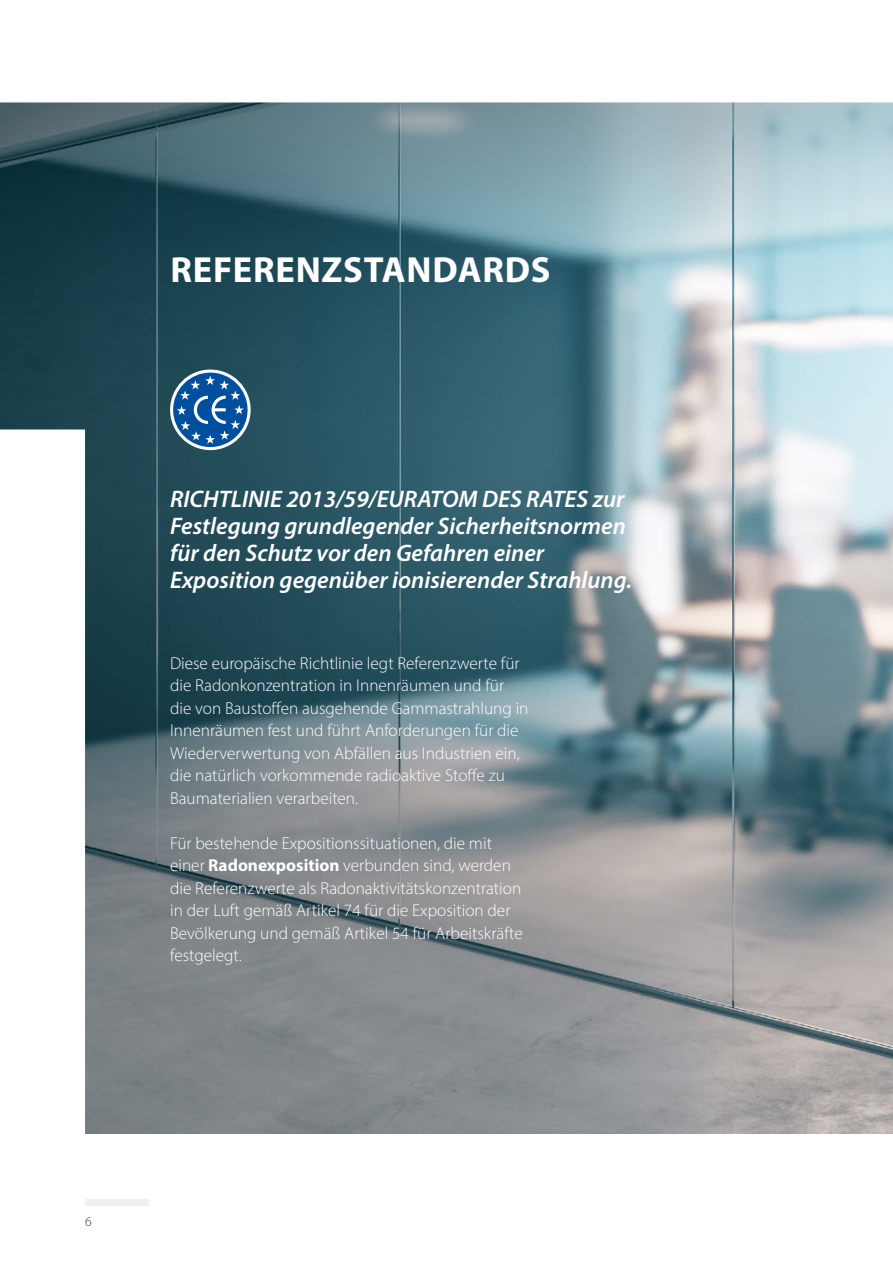
<style>
.page{position:relative;width:893px;height:1263px;background:#fff}
.page>*{position:absolute;margin:0;border:0;box-sizing:border-box;transform-origin:0 0}
.t1{font:700 36.45px "Myriad Pro";letter-spacing:.02em;color:#fff}
.t2{font:italic 600 24px/27px "Myriad Pro";color:#fff}
.t3{font:300 17.25px/22.5px "Myriad Pro";color:#fff}
.t4{font:300 13.5px "Myriad Pro";color:#3c3c3b}
.s1{font-weight:700}
</style>
<div class="page">
<div style="left:85px;top:1199px;width:64px;height:6px;background:#f0f0f0"></div>
<img style="left:0;top:102px;width:893px;height:1032px">
<svg style="left:170px;top:369px;width:81px;height:81px"></svg>
<div style="left:173px;top:373px;width:75px;height:74px;background:#004f9f;border-radius:50%"></div>
<svg style="left:177px;top:376px;width:67px;height:68px"></svg>
<h1 class="t1" style="left:170px;top:246px;width:382px">REFERENZSTANDARDS</h1>
<h2 class="t2" style="left:170px;top:485px;width:464px">RICHTLINIE 2013/59/EURATOM DES RATES zur Festlegung grundlegender Sicherheitsnormen für den Schutz vor den Gefahren einer Exposition gegenüber ionisierender Strahlung.</h2>
<p class="t3" style="left:170px;top:652px;width:360px">Diese europäische Richtlinie legt Referenzwerte für die Radonkonzentration in Innenräumen und für die von Baustoffen ausgehende Gammastrahlung in Innenräumen fest und führt Anforderungen für die Wiederverwertung von Abfällen aus Industrien ein, die natürlich vorkommende radioaktive Stoffe zu Baumaterialien verarbeiten.</p>
<p class="t3" style="left:170px;top:832px;width:354px">Für bestehende Expositionssituationen, die mit einer <span class="s1">Radonexposition</span> verbunden sind, werden die Referenzwerte als Radonaktivitätskonzentration in der Luft gemäß Artikel 74 für die Exposition der Bevölkerung und gemäß Artikel 54 für Arbeitskräfte festgelegt.</p>
<p class="t4" style="left:85px;top:1214px;width:8px">6</p>
</div>
